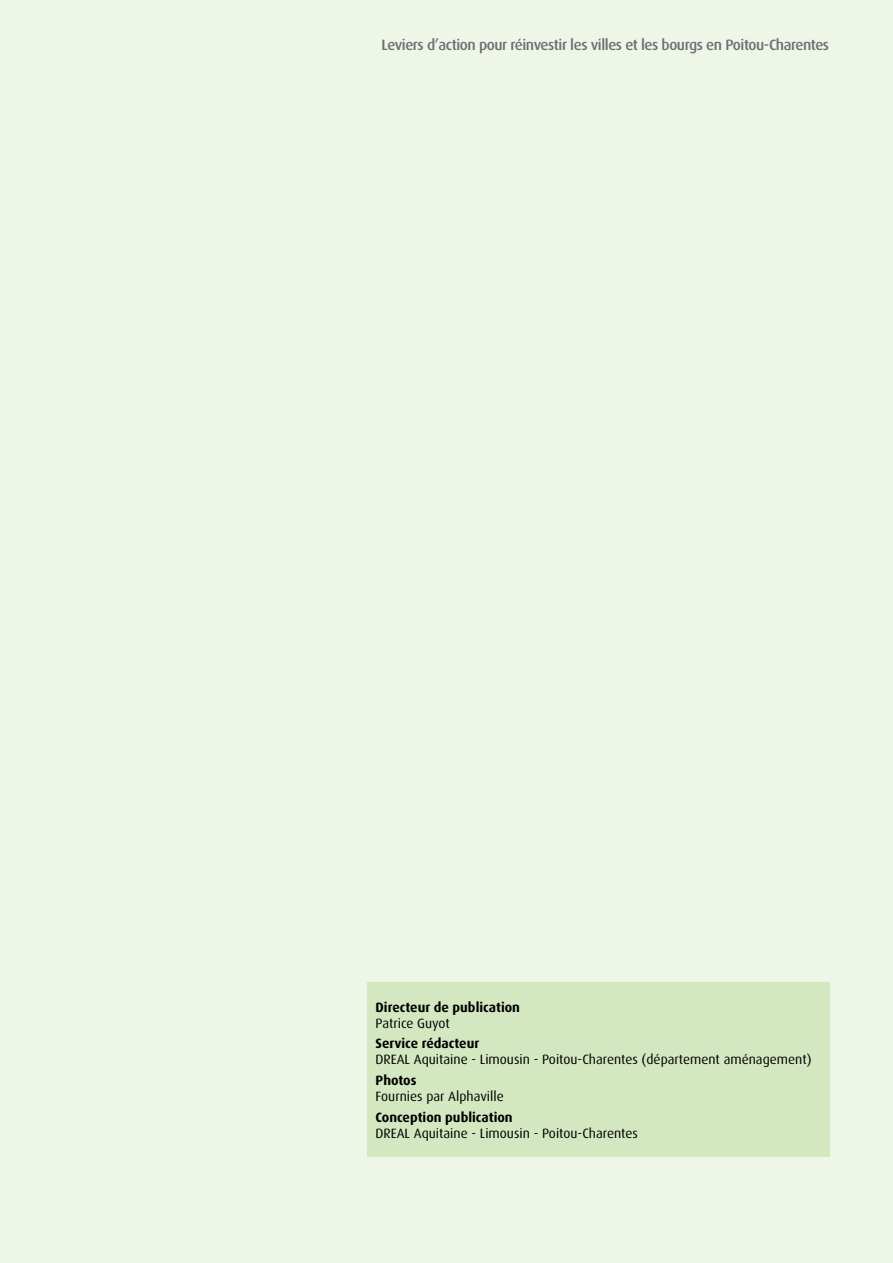
<style>
.page{position:relative;width:893px;height:1263px;background:#eef6e8}
.page>*{position:absolute;margin:0;border:0;box-sizing:border-box;transform-origin:0 0}
.t1{font:500 15px "Dax OT";letter-spacing:-.03em;color:#6d6e71}
.t2{font:13.5px "Dax OT";color:#000}
.t3{font:700 13.5px "Dax OT";color:#000}
</style>
<div class="page">
<div style="left:367px;top:982px;width:462px;height:175px;background:#d3e8c1"></div>
<p class="t1" style="left:382px;top:36px;width:449px">Leviers d’action pour réinvestir les villes et les bourgs en Poitou-Charentes</p>
<p class="t3" style="left:376px;top:999px;width:146px">Directeur de publication</p>
<p class="t2" style="left:376px;top:1016px;width:76px">Patrice Guyot</p>
<p class="t3" style="left:376px;top:1036px;width:105px">Service rédacteur</p>
<p class="t2" style="left:376px;top:1052px;width:437px">DREAL Aquitaine - Limousin - Poitou-Charentes (département aménagement)</p>
<p class="t3" style="left:376px;top:1072px;width:42px">Photos</p>
<p class="t2" style="left:376px;top:1089px;width:130px">Fournies par Alphaville</p>
<p class="t3" style="left:376px;top:1109px;width:139px">Conception publication</p>
<p class="t2" style="left:376px;top:1125px;width:264px">DREAL Aquitaine - Limousin - Poitou-Charentes</p>
</div>
